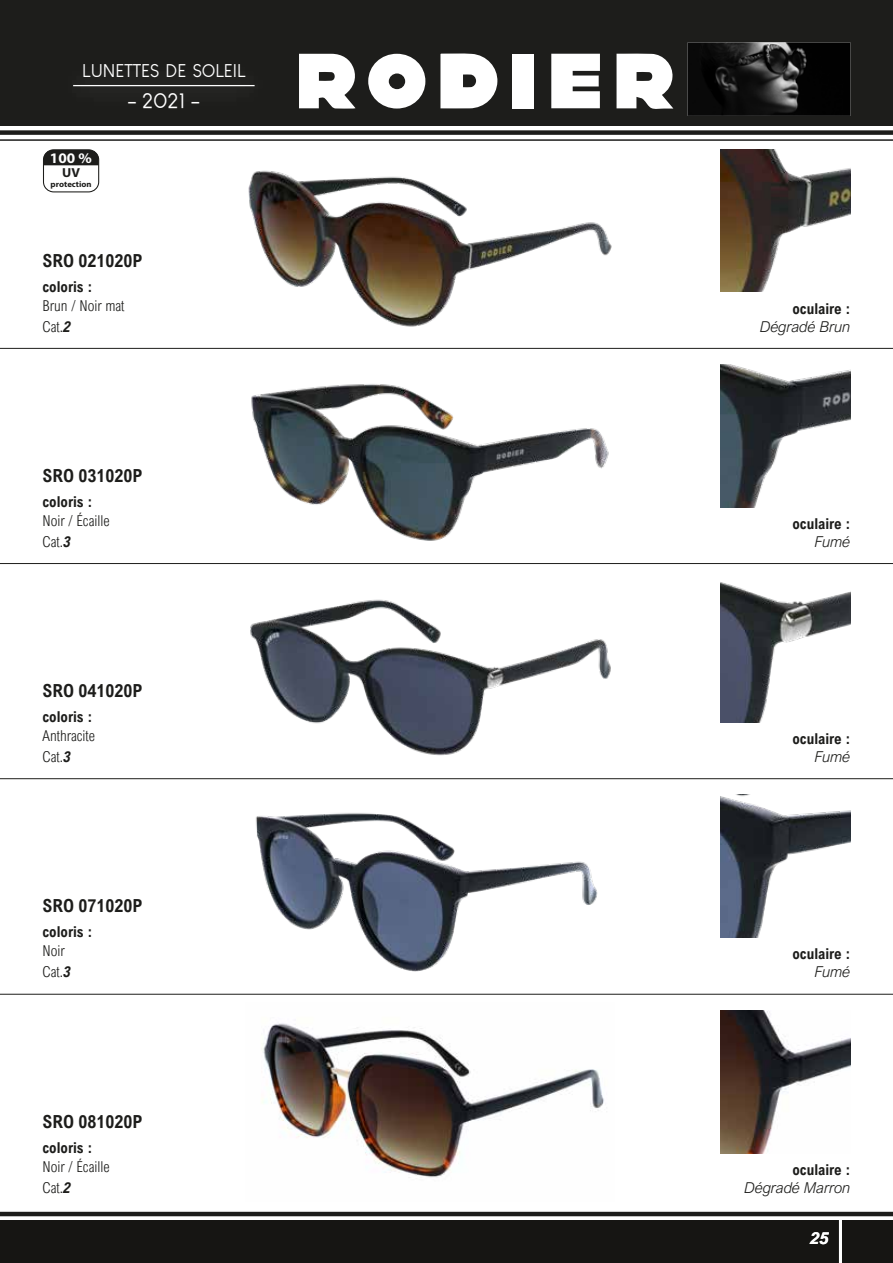
<style>
.page{position:relative;width:893px;height:1263px;background:#fff}
.page>*{position:absolute;margin:0;border:0;box-sizing:border-box;transform-origin:0 0}
.t1{font:22.2px "Louis George Cafe";color:#fff}
.t2{font:700 18px "Arial Nova Cond";color:#1d1d1b}
.t3{font:18px "Louis George Cafe";color:#fff}
.t4{font:italic 700 16.5px "Arial Nova";color:#fff}
.t5{font:700 15px "Arial Nova Cond";color:#1d1d1b}
.t6{font:300 15px/21px "Arial Nova Cond";color:#1d1d1b}
.t7{font:italic 300 15px "Arial Nova";color:#1d1d1b}
.t8{font:700 14.7px "Myriad Pro";color:#fff;scale:1.04 1}
.t9{font:700 13.05px "Myriad Pro";color:#1d1d1b;scale:1.04 1}
.t10{font:700 8.4px "Myriad Pro";color:#1d1d1b;scale:1.04 1}
.s1{font-weight:700;font-style:italic}
</style>
<div class="page">
<div style="left:0;top:1220px;width:893px;height:43px;background:#161513"></div>
<div style="left:0;top:0;width:893px;height:125px;background:#1d1d1b"></div>
<div style="left:0;top:130px;width:893px;height:5px;background:#1d1d1b"></div>
<div style="left:56px;top:63px;width:216px;height:45px;background:#21211f"></div>
<hr style="left:73px;top:85px;width:182px;height:1px;background:#fff">
<hr style="left:839px;top:1193px;width:3px;height:70px;background:#fff">
<hr style="left:0;top:1212px;width:893px;height:4px;background:#1d1d1b">
<img style="left:688px;top:42px;width:162px;height:74px">
<svg style="left:440px;top:53px;width:58px;height:55px;background:#d6d6d6"></svg>
<svg style="left:299px;top:54px;width:57px;height:55px"></svg>
<svg style="left:617px;top:54px;width:56px;height:55px;background:#d8d8d8"></svg>
<svg style="left:551px;top:54px;width:49px;height:54px;background:#e6e6e5"></svg>
<svg style="left:368px;top:54px;width:57px;height:55px"></svg>
<div style="left:512px;top:54px;width:22px;height:54px;background:#fff"></div>
<hr style="left:0;top:348px;width:893px;height:1px;background:#1d1d1b">
<hr style="left:0;top:563px;width:893px;height:1px;background:#1d1d1b">
<hr style="left:0;top:778px;width:893px;height:1px;background:#1d1d1b">
<hr style="left:0;top:994px;width:893px;height:1px;background:#1d1d1b">
<img style="left:248px;top:170px;width:364px;height:157px">
<img style="left:721px;top:149px;width:129px;height:143px">
<img style="left:251px;top:384px;width:358px;height:157px">
<img style="left:721px;top:364px;width:129px;height:143px">
<img style="left:250px;top:599px;width:361px;height:157px">
<img style="left:721px;top:582px;width:129px;height:141px">
<img style="left:255px;top:813px;width:343px;height:159px">
<img style="left:721px;top:795px;width:129px;height:143px">
<img style="left:262px;top:1023px;width:342px;height:155px">
<img style="left:721px;top:1010px;width:129px;height:143px">
<div style="left:43px;top:149px;width:56px;height:43px;border:1px solid #1d1d1b;border-radius:10px"></div>
<svg style="left:44px;top:150px;width:55px;height:15px"></svg>
<hr style="left:0;top:139px;width:893px;height:2px;background:#1d1d1b">
<p class="t3" style="left:82px;top:60px;width:31px">LUNETTE</p>
<p class="t3" style="left:150px;top:60px;width:62px">S DE SOLEIL</p>
<h1 class="t1" style="left:127px;top:87px;width:74px">- 2021 -</h1>
<p class="t8" style="left:50px;top:148px;width:42px">100 %</p>
<p class="t9" style="left:62px;top:164px;width:19px">UV</p>
<p class="t10" style="left:51px;top:179px;width:41px">protection</p>
<p class="t2" style="left:43px;top:249px;width:102px">SRO 021020P</p>
<p class="t5" style="left:43px;top:277px;width:51px">coloris :</p>
<p class="t6" style="left:43px;top:295px;width:84px">Brun / Noir mat<br>Cat.<span class="s1">2</span></p>
<p class="t5" style="left:792px;top:299px;width:60px">oculaire :</p>
<p class="t7" style="left:760px;top:318px;width:92px">Dégradé Brun</p>
<p class="t2" style="left:43px;top:464px;width:102px">SRO 031020P</p>
<p class="t5" style="left:43px;top:492px;width:51px">coloris :</p>
<p class="t6" style="left:43px;top:510px;width:69px">Noir / Écaille<br>Cat.<span class="s1">3</span></p>
<p class="t5" style="left:792px;top:514px;width:60px">oculaire :</p>
<p class="t7" style="left:815px;top:533px;width:37px">Fumé</p>
<p class="t2" style="left:43px;top:679px;width:102px">SRO 041020P</p>
<p class="t5" style="left:43px;top:707px;width:51px">coloris :</p>
<p class="t6" style="left:43px;top:725px;width:54px">Anthracite<br>Cat.<span class="s1">3</span></p>
<p class="t5" style="left:792px;top:729px;width:60px">oculaire :</p>
<p class="t7" style="left:815px;top:748px;width:37px">Fumé</p>
<p class="t2" style="left:43px;top:895px;width:102px">SRO 071020P</p>
<p class="t5" style="left:43px;top:922px;width:51px">coloris :</p>
<p class="t6" style="left:43px;top:940px;width:30px">Noir<br>Cat.<span class="s1">3</span></p>
<p class="t5" style="left:792px;top:944px;width:60px">oculaire :</p>
<p class="t7" style="left:815px;top:963px;width:37px">Fumé</p>
<p class="t2" style="left:43px;top:1110px;width:102px">SRO 081020P</p>
<p class="t5" style="left:43px;top:1138px;width:51px">coloris :</p>
<p class="t6" style="left:43px;top:1156px;width:69px">Noir / Écaille<br>Cat.<span class="s1">2</span></p>
<p class="t5" style="left:792px;top:1160px;width:60px">oculaire :</p>
<p class="t7" style="left:745px;top:1179px;width:107px">Dégradé Marron</p>
<p class="t4" style="left:810px;top:1228px;width:20px">25</p>
</div>
